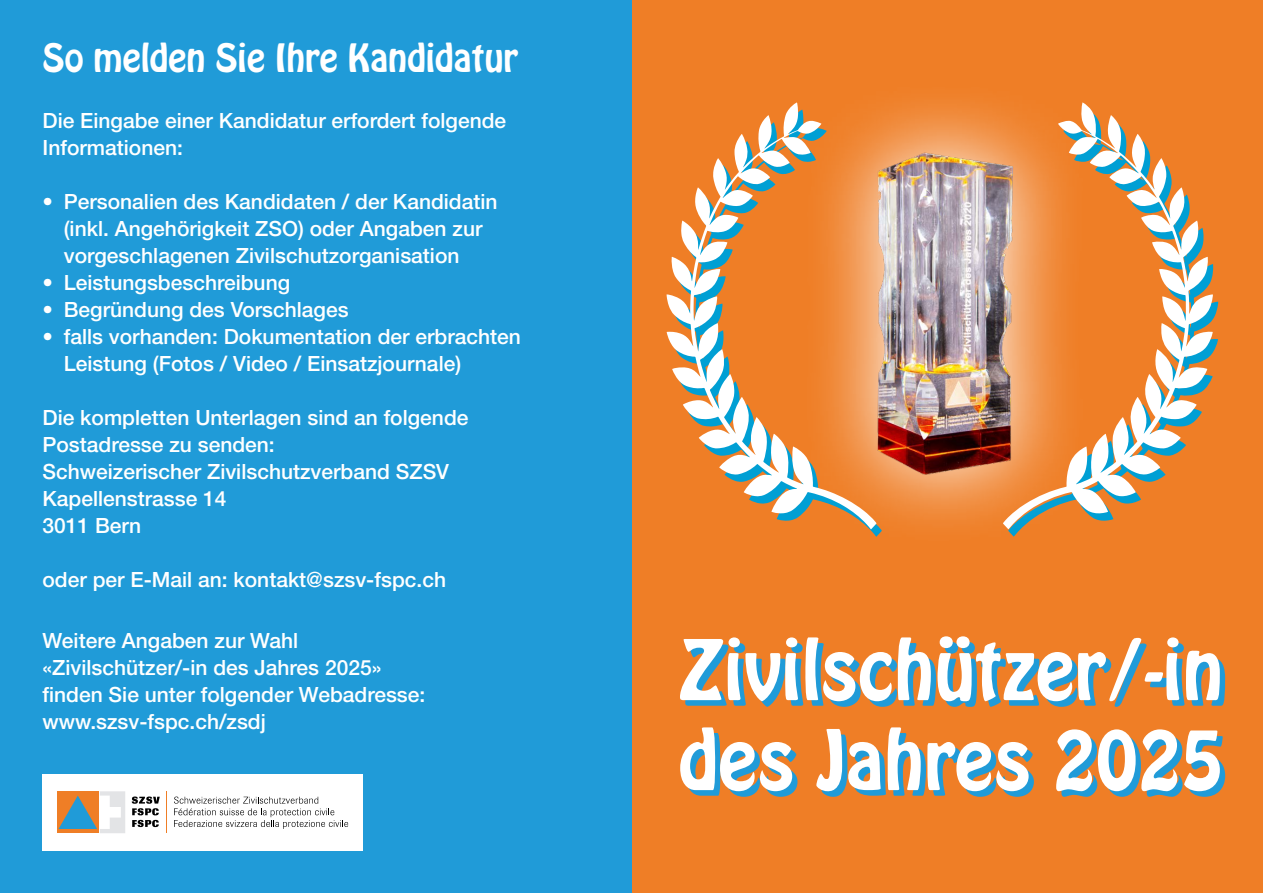
<style>
.page{position:relative;width:1263px;height:893px;background:#fff}
.page>*{position:absolute;margin:0;border:0;box-sizing:border-box;transform-origin:0 0}
.t1{font:73.5px/90px "Hobo Std";color:#fff}
.t2{font:34.5px "Hobo Std";color:#fff}
.t3{font:500 21px/27px "Helvetica Neue LT Pro";color:#fff}
</style>
<div class="page">
<div style="left:631px;top:0;width:632px;height:893px;background:#ef7e26"></div>
<div style="left:0;top:0;width:631px;height:893px;background:#209bd8"></div>
<div style="left:43px;top:774px;width:319px;height:76px;background:#fff"></div>
<div style="left:57px;top:791px;width:42px;height:42px;background:#ef7e26"></div>
<svg style="left:132px;top:796px;width:28px;height:31px"></svg>
<svg style="left:174px;top:797px;width:174px;height:32px"></svg>
<hr style="left:166px;top:791px;width:1px;height:42px;background:#ef7e26">
<svg style="left:59px;top:791px;width:66px;height:42px"></svg>
<svg style="left:1090px;top:108px;width:123px;height:413px"></svg>
<svg style="left:666px;top:102px;width:133px;height:419px"></svg>
<svg style="left:799px;top:102px;width:291px;height:435px"></svg>
<img style="left:811px;top:105px;width:267px;height:431px">
<h2 class="t2" style="left:43px;top:34px;width:477px">So melden Sie Ihre Kandidatur</h2>
<p class="t3" style="left:43px;top:107px;width:465px">Die Eingabe einer Kandidatur erfordert folgende<br>Informationen:</p>
<p class="t3" style="left:64px;top:188px;width:435px;text-indent:-21px">• Personalien des Kandidaten / der Kandidatin (inkl. Angehörigkeit ZSO) oder Angaben zur vorgeschlagenen Zivilschutzorganisation</p>
<p class="t3" style="left:43px;top:269px;width:249px">• Leistungsbeschreibung</p>
<p class="t3" style="left:43px;top:296px;width:308px">• Begründung des Vorschlages</p>
<p class="t3" style="left:64px;top:323px;width:459px;text-indent:-21px">• falls vorhanden: Dokumentation der erbrachten<br>Leistung (Fotos / Video / Einsatzjournale)</p>
<p class="t3" style="left:43px;top:404px;width:427px">Die kompletten Unterlagen sind an folgende<br>Postadresse zu senden:<br>Schweizerischer Zivilschutzverband SZSV<br>Kapellenstrasse 14<br>3011 Bern</p>
<p class="t3" style="left:43px;top:566px;width:405px">oder per E-Mail an: kontakt@szsv-fspc.ch</p>
<p class="t3" style="left:43px;top:627px;width:384px">Weitere Angaben zur Wahl «Zivilschützer/-in des Jahres 2025» finden Sie unter folgender Webadresse: www.szsv-fspc.ch/zsdj</p>
<h1 class="t1" style="left:679px;top:626px;width:546px">Zivilschützer/-in des Jahres 2025</h1>
</div>
